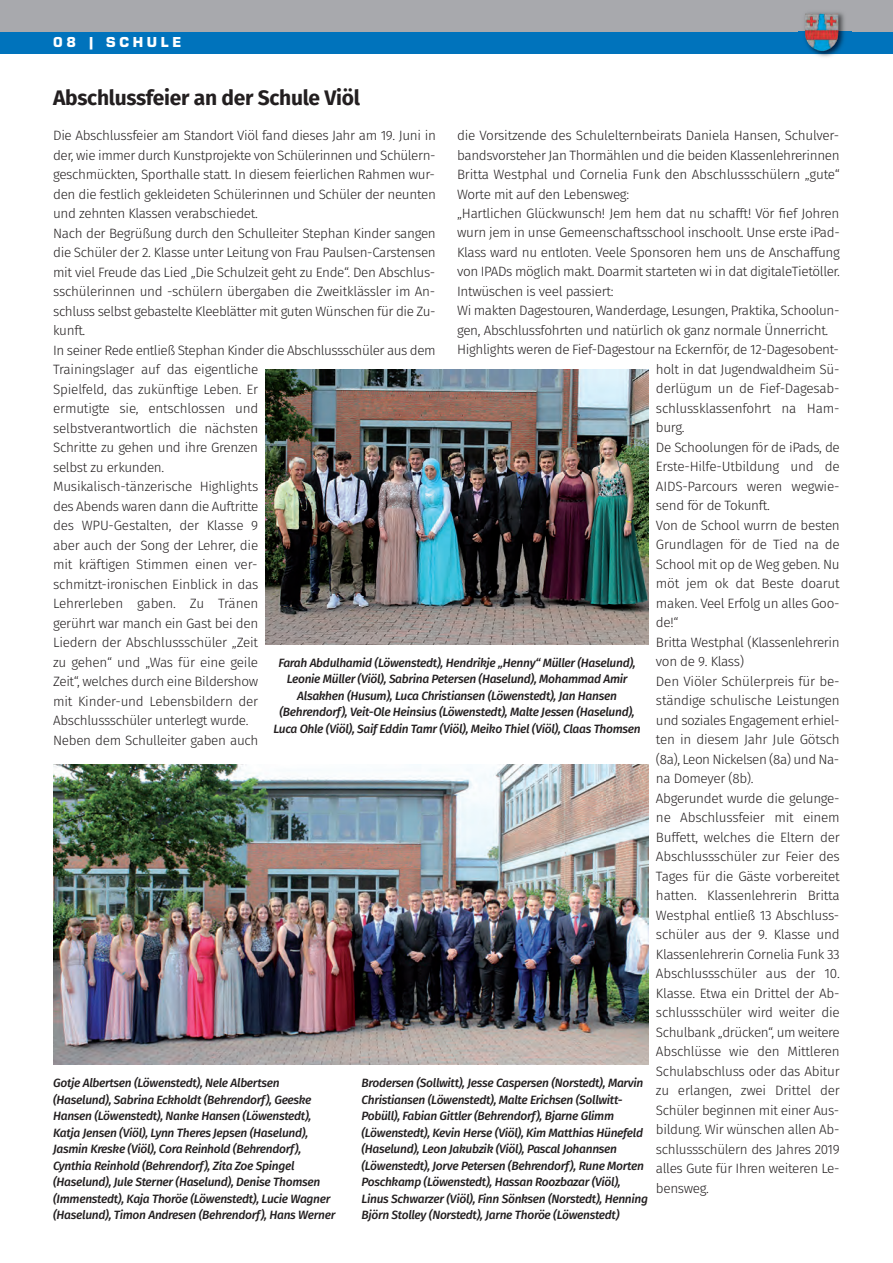
<style>
.page{position:relative;width:893px;height:1263px;background:#fff}
.page>*{position:absolute;margin:0;border:0;box-sizing:border-box;transform-origin:0 0}
.t1{font:700 21px "Fira Sans";letter-spacing:-.015em;color:#231f20}
.t2{font:15px "Eurostile T Blac";letter-spacing:.25em;color:#fff}
.t3{font:300 13.5px/19.5px "Fira Sans";letter-spacing:-.025em;color:#231f20}
.t4{font:italic 500 12px/16.5px "Fira Sans";letter-spacing:-.025em;color:#231f20}
</style>
<div class="page">
<div style="left:0;top:0;width:893px;height:43px;background:#a8a9ad"></div>
<div style="left:0;top:32px;width:893px;height:21px;background:#0073bc"></div>
<img style="left:799px;top:12px;width:52px;height:45px">
<img style="left:805px;top:13px;width:33px;height:38px">
<img style="left:53px;top:764px;width:595px;height:300px">
<img style="left:266px;top:370px;width:382px;height:274px">
<p class="t2" style="left:53px;top:33px;width:130px">08 | SCHULE</p>
<h1 class="t1" style="left:53px;top:80px;width:308px">Abschlussfeier an der Schule Viöl</h1>
<p class="t3" style="left:53px;top:126px;width:384px">Die Abschlussfeier am Standort Viöl fand dieses Jahr am 19. Juni in der, wie immer durch Kunstprojekte von Schülerinnen und Schülern&shy;geschmückten, Sporthalle statt. In diesem feierlichen Rahmen wur&shy;den die festlich gekleideten Schülerinnen und Schüler der neunten und zehnten Klassen verabschiedet.<br>Nach der Begrüßung durch den Schulleiter Stephan Kinder sangen die Schüler der 2. Klasse unter Leitung von Frau Paulsen-Carstensen mit viel Freude das Lied „Die Schulzeit geht zu Ende“. Den Abschlus&shy;sschülerinnen und -schülern übergaben die Zweitklässler im An&shy;schluss selbst gebastelte Kleeblätter mit guten Wünschen für die Zu&shy;kunft.<br>In seiner Rede entließ Stephan Kinder die Abschlussschüler aus dem Trainingslager auf das eigentliche<br>Spielfeld, das zukünftige Leben. Er<br>ermutigte sie, entschlossen und<br>selbstverantwortlich die nächsten<br>Schritte zu gehen und ihre Grenzen<br>selbst zu erkunden.<br>Musikalisch-tänzerische Highlights<br>des Abends waren dann die Auftritte<br>des WPU-Gestalten, der Klasse 9<br>aber auch der Song der Lehrer, die<br>mit kräftigen Stimmen einen ver-<br>schmitzt-ironischen Einblick in das<br>Lehrerleben gaben. Zu Tränen<br>gerührt war manch ein Gast bei den<br>Liedern der Abschlussschüler „Zeit<br>zu gehen“ und „Was für eine geile<br>Zeit“, welches durch eine Bildershow<br>mit Kinder-und Lebensbildern der<br>Abschlussschüler unterlegt wurde.<br>Neben dem Schulleiter gaben auch</p>
<p class="t3" style="left:457px;top:125px;width:384px">die Vorsitzende des Schulelternbeirats Daniela Hansen, Schulver-</p>
<p class="t3" style="left:457px;top:145px;width:384px">bandsvorsteher Jan Thormählen und die beiden Klassenlehrerinnen</p>
<p class="t3" style="left:457px;top:164px;width:384px">Britta Westphal und Cornelia Funk den Abschlussschülern „gute“</p>
<p class="t3" style="left:457px;top:184px;width:174px">Worte mit auf den Lebensweg:</p>
<p class="t3" style="left:457px;top:203px;width:384px">„Hartlichen Glückwunsch! Jem hem dat nu schafft! Vör fief Johren</p>
<p class="t3" style="left:457px;top:223px;width:384px">wurn jem in unse Gemeenschaftsschool inschoolt. Unse erste iPad-</p>
<p class="t3" style="left:457px;top:242px;width:384px">Klass ward nu entloten. Veele Sponsoren hem uns de Anschaffung</p>
<p class="t3" style="left:457px;top:262px;width:384px">von IPADs möglich makt. Doarmit starteten wi in dat digitaleTietöller.</p>
<p class="t3" style="left:457px;top:281px;width:158px">Intwüschen is veel passiert:</p>
<p class="t3" style="left:457px;top:301px;width:384px">Wi makten Dagestouren, Wanderdage, Lesungen, Praktika, Schoolun-</p>
<p class="t3" style="left:457px;top:320px;width:373px">gen, Abschlussfohrten und natürlich ok ganz normale Ünnerricht.</p>
<p class="t3" style="left:457px;top:340px;width:383px">Highlights weren de Fief-Dagestour na Eckernför, de 12-Dagesobent-</p>
<p class="t3" style="left:656px;top:359px;width:185px">holt in dat Jugendwaldheim Sü-</p>
<p class="t3" style="left:656px;top:379px;width:185px">derlügum un de Fief-Dagesab-</p>
<p class="t3" style="left:656px;top:398px;width:185px">schlussklassenfohrt na Ham-</p>
<p class="t3" style="left:656px;top:418px;width:30px">burg.</p>
<p class="t3" style="left:656px;top:437px;width:185px">De Schoolungen för de iPads, de</p>
<p class="t3" style="left:656px;top:457px;width:185px">Erste-Hilfe-Utbildung und de</p>
<p class="t3" style="left:656px;top:476px;width:185px">AIDS-Parcours weren wegwie-</p>
<p class="t3" style="left:656px;top:496px;width:115px">send för de Tokunft.</p>
<p class="t3" style="left:656px;top:515px;width:185px">Von de School wurrn de besten</p>
<p class="t3" style="left:656px;top:535px;width:185px">Grundlagen för de Tied na de</p>
<p class="t3" style="left:656px;top:554px;width:185px">School mit op de Weg geben. Nu</p>
<p class="t3" style="left:656px;top:574px;width:185px">möt jem ok dat Beste doarut</p>
<p class="t3" style="left:656px;top:593px;width:185px">maken. Veel Erfolg un alles Goo-</p>
<p class="t3" style="left:656px;top:613px;width:24px">de!“</p>
<p class="t3" style="left:656px;top:632px;width:185px">Britta Westphal (Klassenlehrerin</p>
<p class="t3" style="left:656px;top:652px;width:90px">von de 9. Klass)</p>
<p class="t3" style="left:656px;top:671px;width:185px">Den Viöler Schülerpreis für be-</p>
<p class="t3" style="left:656px;top:691px;width:185px">ständige schulische Leistungen</p>
<p class="t3" style="left:656px;top:710px;width:185px">und soziales Engagement erhiel-</p>
<p class="t3" style="left:656px;top:730px;width:185px">ten in diesem Jahr Jule Götsch</p>
<p class="t3" style="left:656px;top:749px;width:185px">(8a), Leon Nickelsen (8a) und Na-</p>
<p class="t3" style="left:656px;top:769px;width:99px">na Domeyer (8b).</p>
<p class="t3" style="left:656px;top:788px;width:185px">Abgerundet wurde die gelunge-</p>
<p class="t3" style="left:656px;top:808px;width:185px">ne Abschlussfeier mit einem</p>
<p class="t3" style="left:656px;top:827px;width:185px">Buffett, welches die Eltern der</p>
<p class="t3" style="left:656px;top:847px;width:185px">Abschlussschüler zur Feier des</p>
<p class="t3" style="left:656px;top:866px;width:185px">Tages für die Gäste vorbereitet</p>
<p class="t3" style="left:656px;top:886px;width:185px">hatten. Klassenlehrerin Britta</p>
<p class="t3" style="left:656px;top:905px;width:185px">Westphal entließ 13 Abschluss-</p>
<p class="t3" style="left:656px;top:925px;width:185px">schüler aus der 9. Klasse und</p>
<p class="t3" style="left:656px;top:944px;width:185px">Klassenlehrerin Cornelia Funk 33</p>
<p class="t3" style="left:656px;top:964px;width:185px">Abschlussschüler aus der 10.</p>
<p class="t3" style="left:656px;top:983px;width:185px">Klasse. Etwa ein Drittel der Ab-</p>
<p class="t3" style="left:656px;top:1003px;width:185px">schlussschüler wird weiter die</p>
<p class="t3" style="left:656px;top:1022px;width:185px">Schulbank „drücken“, um weitere</p>
<p class="t3" style="left:656px;top:1042px;width:185px">Abschlüsse wie den Mittleren</p>
<p class="t3" style="left:656px;top:1061px;width:185px">Schulabschluss oder das Abitur</p>
<p class="t3" style="left:656px;top:1081px;width:185px">zu erlangen, zwei Drittel der</p>
<p class="t3" style="left:656px;top:1100px;width:185px">Schüler beginnen mit einer Aus-</p>
<p class="t3" style="left:656px;top:1120px;width:185px">bildung. Wir wünschen allen Ab-</p>
<p class="t3" style="left:656px;top:1139px;width:185px">schlussschülern des Jahres 2019</p>
<p class="t3" style="left:656px;top:1159px;width:185px">alles Gute für Ihren weiteren Le-</p>
<p class="t3" style="left:656px;top:1178px;width:55px">bensweg.</p>
<p class="t4" style="left:273px;top:654px;width:369px;text-align:center">Farah Abdulhamid (Löwenstedt), Hendrikje „Henny“ Müller (Haselund), Leonie Müller (Viöl), Sabrina Petersen (Haselund), Mohammad Amir Alsakhen (Husum), Luca Christiansen (Löwenstedt), Jan Hansen (Behrendorf), Veit-Ole Heinsius (Löwenstedt), Malte Jessen (Haselund), Luca Ohle (Viöl), Saif Eddin Tamr (Viöl), Meiko Thiel (Viöl), Claas Thomsen</p>
<p class="t4" style="left:53px;top:1074px;width:284px">Gotje Albertsen (Löwenstedt), Nele Albertsen (Haselund), Sabrina Eckholdt (Behrendorf), Geeske Hansen (Löwenstedt), Nanke Hansen (Löwenstedt), Katja Jensen (Viöl), Lynn Theres Jepsen (Haselund), Jasmin Kreske (Viöl), Cora Reinhold (Behrendorf), Cynthia Reinhold (Behrendorf), Zita Zoe Spingel (Haselund), Jule Sterner (Haselund), Denise Thomsen (Immenstedt), Kaja Thoröe (Löwenstedt), Lucie Wagner (Haselund), Timon Andresen (Behrendorf), Hans Werner</p>
<p class="t4" style="left:361px;top:1074px;width:288px">Brodersen (Sollwitt), Jesse Caspersen (Norstedt), Marvin Christiansen (Löwenstedt), Malte Erichsen (Sollwitt-Pobüll), Fabian Gittler (Behrendorf), Bjarne Glimm (Löwenstedt), Kevin Herse (Viöl), Kim Matthias Hünefeld (Haselund), Leon Jakubzik (Viöl), Pascal Johannsen (Löwenstedt), Jorve Petersen (Behrendorf), Rune Morten Poschkamp (Löwenstedt), Hassan Roozbazar (Viöl), Linus Schwarzer (Viöl), Finn Sönksen (Norstedt), Henning Björn Stolley (Norstedt), Jarne Thoröe (Löwenstedt)</p>
</div>
